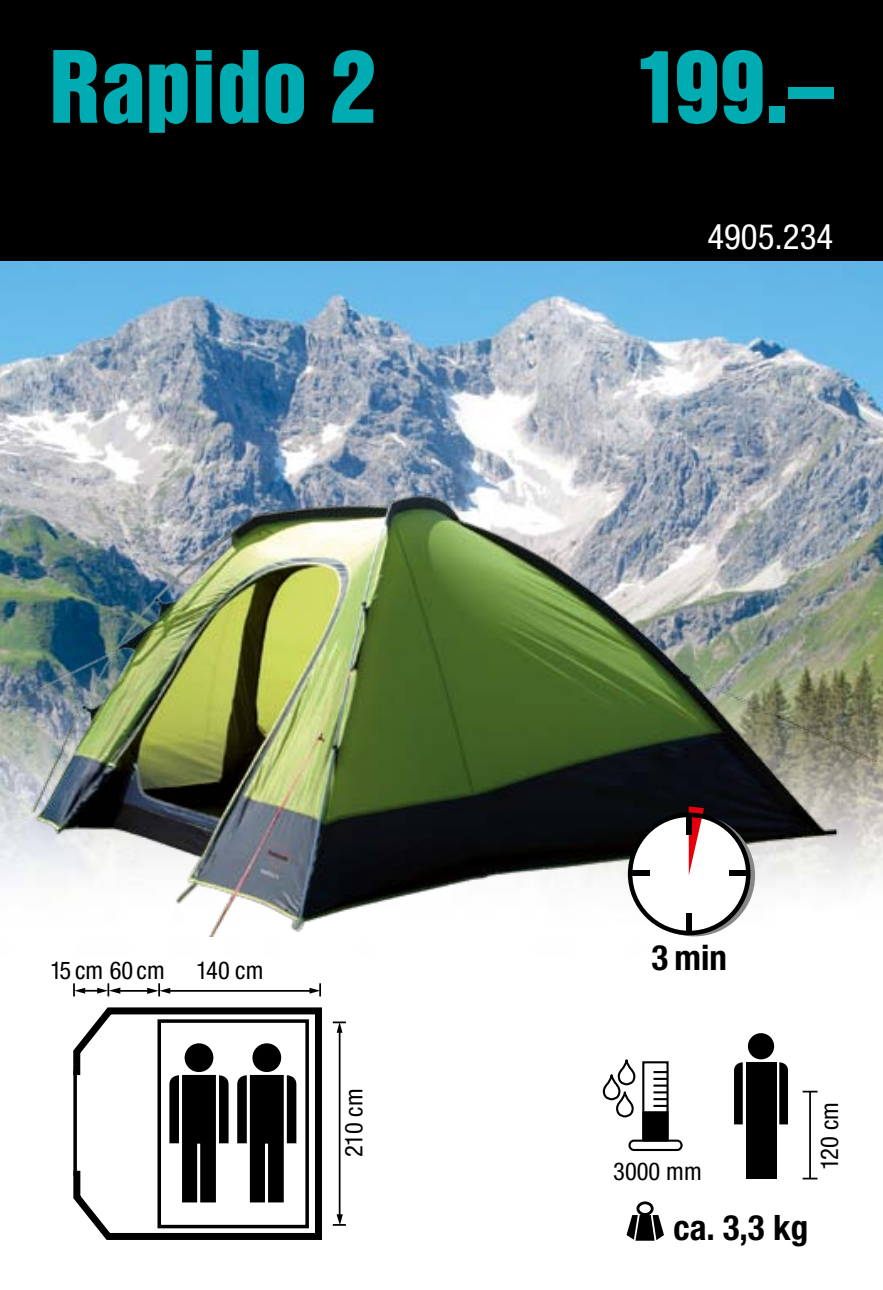
<style>
.page{position:relative;width:883px;height:1290px;background:#fff}
.page>*{position:absolute;margin:0;border:0;box-sizing:border-box;transform-origin:0 0}
.t1{font:91px "Helvetica Inserat";color:#00acb1}
.t2{font:700 condensed 35px "Helvetica Neue";color:#000}
.t3{font:condensed 35px "Helvetica Neue";color:#fff}
.t4{font:condensed 24.5px "Helvetica Neue";color:#000}
</style>
<div class="page">
<img style="left:0;top:260px;width:883px;height:677px">
<img style="left:4px;top:383px;width:873px;height:553px">
<div style="left:642px;top:1061px;width:27px;height:80px;border:2px solid #000"></div>
<div style="left:643px;top:1112px;width:25px;height:28px;background:#000"></div>
<div style="left:642px;top:1111px;width:26px;height:30px;border:2px solid #000"></div>
<svg style="left:653px;top:1071px;width:15px;height:36px"></svg>
<div style="left:628px;top:1139px;width:55px;height:12px;border:2px solid #000;border-radius:5px"></div>
<svg style="left:602px;top:1059px;width:34px;height:59px"></svg>
<svg style="left:627px;top:1215px;width:37px;height:26px"></svg>
<div style="left:636px;top:1201px;width:18px;height:15px;border:3px solid #000;border-radius:50%"></div>
<div style="left:748px;top:1033px;width:26px;height:26px;background:#000;border-radius:50%"></div>
<div style="left:746px;top:1062px;width:30px;height:116px;background:#000"></div>
<svg style="left:734px;top:1062px;width:9px;height:62px"></svg>
<svg style="left:779px;top:1062px;width:9px;height:62px"></svg>
<hr style="left:809px;top:1091px;width:2px;height:88px;background:#000">
<svg style="left:803px;top:1177px;width:15px;height:2px"></svg>
<svg style="left:803px;top:1091px;width:15px;height:1px"></svg>
<hr style="left:339px;top:1028px;width:2px;height:187px;background:#000">
<svg style="left:73px;top:1007px;width:249px;height:233px"></svg>
<svg style="left:73px;top:1072px;width:4px;height:102px"></svg>
<div style="left:185px;top:1043px;width:28px;height:29px;background:#000;border-radius:50%"></div>
<svg style="left:169px;top:1075px;width:60px;height:127px"></svg>
<div style="left:252px;top:1043px;width:29px;height:29px;background:#000;border-radius:50%"></div>
<svg style="left:237px;top:1075px;width:59px;height:127px"></svg>
<hr style="left:119px;top:990px;width:30px;height:2px;background:#000">
<hr style="left:169px;top:990px;width:144px;height:2px;background:#000">
<svg style="left:73px;top:984px;width:47px;height:11px"></svg>
<svg style="left:310px;top:984px;width:11px;height:11px"></svg>
<svg style="left:334px;top:1021px;width:11px;height:12px"></svg>
<svg style="left:334px;top:1214px;width:11px;height:12px"></svg>
<svg style="left:147px;top:984px;width:23px;height:11px"></svg>
<div style="left:0;top:0;width:883px;height:260px;background:#000"></div>
<svg style="left:628px;top:806px;width:123px;height:129px"></svg>
<h1 class="t1" style="left:50px;top:33px;width:328px">Rapido 2</h1>
<h1 class="t1" style="left:636px;top:33px;width:199px">199.–</h1>
<h2 class="t3" style="left:707px;top:217px;width:128px">4905.234</h2>
<p class="t4" style="left:50px;top:956px;width:116px">15 cm 60 cm</p>
<p class="t4" style="left:196px;top:956px;width:69px">140 cm</p>
<p class="t4" style="left:340px;top:1157px;width:70px;rotate:-90deg">210 cm</p>
<h2 class="t2" style="left:651px;top:937px;width:77px">3 min</h2>
<p class="t4" style="left:613px;top:1157px;width:90px">3000 mm</p>
<h2 class="t2" style="left:673px;top:1207px;width:136px">ca. 3,3 kg</h2>
<p class="t4" style="left:815px;top:1170px;width:69px;rotate:-90deg">120 cm</p>
</div>
